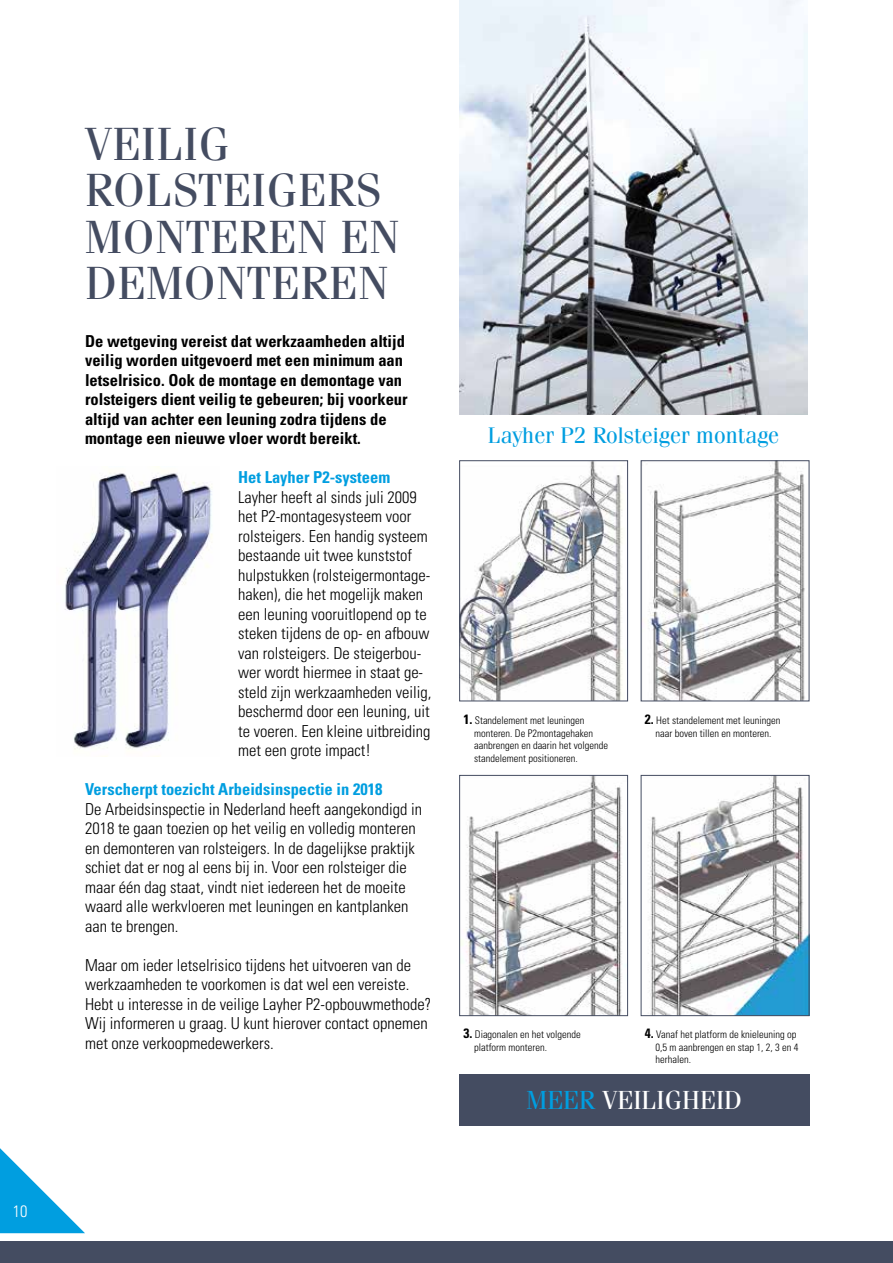
<style>
.page{position:relative;width:893px;height:1263px;background:#fff}
.page>*{position:absolute;margin:0;border:0;box-sizing:border-box;transform-origin:0 0}
.t1{font:46.5px/46.5px "Fenice Pro ITC";letter-spacing:.01em;color:#444c61}
.t2{font:26.1px "Fenice Pro ITC";color:#fff}
.t3{font:22.5px "Fenice Pro ITC";color:#009ee0}
.t4{font:300 condensed 16.5px/19.5px "Univers";color:#000}
.t5{font:700 condensed 16.5px/19.5px "Univers";color:#000}
.t6{font:700 condensed 16.5px "Univers";color:#009ee0}
.t7{font:300 condensed 16.5px "Univers";color:#fff}
.t8{font:300 condensed 10.5px/12.6px "Univers";color:#000}
.s1{font-weight:700;font-size:13.5px}
.s2{color:#009ee0}
</style>
<div class="page">
<svg style="left:0;top:1148px;width:85px;height:85px"></svg>
<div style="left:0;top:1242px;width:893px;height:21px;background:#444c61"></div>
<img style="left:459px;top:0;width:349px;height:414px">
<img style="left:64px;top:466px;width:148px;height:291px">
<img style="left:461px;top:462px;width:162px;height:237px">
<div style="left:459px;top:460px;width:169px;height:241px;border:1px solid #444c61"></div>
<img style="left:461px;top:777px;width:161px;height:237px">
<div style="left:459px;top:775px;width:169px;height:241px;border:1px solid #444c61"></div>
<img style="left:648px;top:462px;width:157px;height:237px">
<div style="left:641px;top:460px;width:168px;height:241px;border:1px solid #444c61"></div>
<img style="left:648px;top:777px;width:159px;height:237px">
<div style="left:641px;top:775px;width:168px;height:241px;border:1px solid #444c61"></div>
<div style="left:459px;top:1075px;width:350px;height:51px;background:#444c61"></div>
<p class="t7" style="left:13px;top:1202px;width:16px">10</p>
<h1 class="t1" style="left:85px;top:120px;width:316px">VEILIG<br>ROLSTEIGERS<br>MONTEREN EN<br>DEMONTEREN</h1>
<p class="t5" style="left:85px;top:331px;width:324px">De wetgeving vereist dat werkzaamheden altijd veilig worden uitgevoerd met een minimum aan letselrisico. Ook de montage en demontage van rolsteigers dient veilig te gebeuren; bij voorkeur altijd van achter een leuning zodra tijdens de montage een nieuwe vloer wordt bereikt.</p>
<p class="t6" style="left:238px;top:467px;width:154px">Het Layher P2-systeem</p>
<p class="t4" style="left:238px;top:487px;width:195px">Layher heeft al sinds juli 2009 het P2-montagesysteem voor rolsteigers. Een handig systeem bestaande uit twee kunststof hulpstukken (rolsteigermontage&shy;haken), die het mogelijk maken een leuning vooruitlopend op te steken tijdens de op- en afbouw van rolsteigers. De steigerbou&shy;wer wordt hiermee in staat ge&shy;steld zijn werkzaamheden veilig, beschermd door een leuning, uit te voeren. Een kleine uitbreiding met een grote impact!</p>
<p class="t6" style="left:85px;top:779px;width:299px">Verscherpt toezicht Arbeidsinspectie in 2018</p>
<p class="t4" style="left:85px;top:799px;width:339px">De Arbeidsinspectie in Nederland heeft aangekondigd in 2018 te gaan toezien op het veilig en volledig monteren en demonteren van rolsteigers. In de dagelijkse praktijk schiet dat er nog al eens bij in. Voor een rolsteiger die maar één dag staat, vindt niet iedereen het de moeite waard alle werkvloeren met leuningen en kantplanken aan te brengen.</p>
<p class="t4" style="left:85px;top:955px;width:348px">Maar om ieder letselrisico tijdens het uitvoeren van de werkzaamheden te voorkomen is dat wel een vereiste.<br>Hebt u interesse in de veilige Layher P2-opbouwmethode?<br>Wij informeren u graag. U kunt hierover contact opnemen met onze verkoopmedewerkers.</p>
<h3 class="t3" style="left:488px;top:422px;width:293px">Layher P2 Rolsteiger montage</h3>
<p class="t8" style="left:474px;top:714px;width:136px;text-indent:-11px"><span class="s1">1.</span> Standelement met leuningen monteren. De P2montagehaken aanbrengen en daarin het volgende standelement positioneren.</p>
<p class="t8" style="left:645px;top:714px;width:137px;text-align:center"><span class="s1">2.</span> Het standelement met leuningen naar boven tillen en monteren.</p>
<p class="t8" style="left:474px;top:1028px;width:108px;text-indent:-11px"><span class="s1">3.</span> Diagonalen en het volgende platform monteren.</p>
<p class="t8" style="left:656px;top:1028px;width:144px;text-indent:-11px"><span class="s1">4.</span> Vanaf het platform de knieleuning op<br>0,5 m aanbrengen en stap 1, 2, 3 en 4 herhalen.</p>
<h2 class="t2" style="left:527px;top:1084px;width:217px"><span class="s2">MEER</span> VEILIGHEID</h2>
</div>
